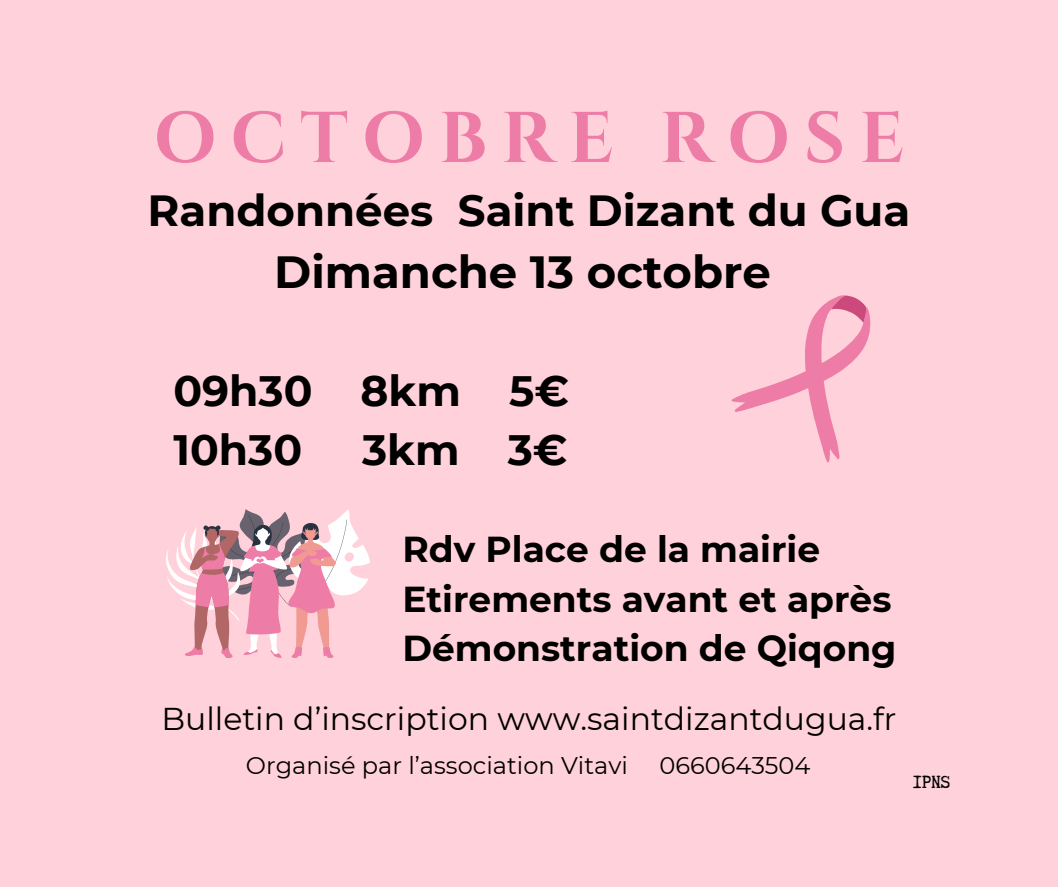
<style>
.page{position:relative;width:1058px;height:887px;background:#fff}
.page>*{position:absolute;margin:0;border:0;box-sizing:border-box;transform-origin:0 0}
.t1{font:700 71.55px "Cinzel";letter-spacing:.195em;color:#ed7ca7}
.t2{font:700 45px "Montserrat";color:#000}
.t3{font:700 43.5px "Montserrat";color:#000}
.t4{font:700 42.45px/58.5px "Montserrat";color:#000}
.t5{font:700 36px/49.5px "Montserrat";color:#000}
.t6{font:31.5px "Montserrat";color:#000}
.t7{font:24.15px "Montserrat";color:#000}
.t8{font:21px "Truetypewriter Polygl OTT";color:#000}
</style>
<div class="page">
<div style="left:0;top:0;width:1058px;height:886px;background:#ffd1da"></div>
<svg style="left:166px;top:509px;width:204px;height:149px"></svg>
<svg style="left:731px;top:295px;width:140px;height:168px"></svg>
<h1 class="t1" style="left:154px;top:92px;width:752px">OCTOBRE ROSE</h1>
<h2 class="t3" style="left:148px;top:184px;width:764px">Randonnées Saint Dizant du Gua</h2>
<h2 class="t2" style="left:274px;top:244px;width:498px">Dimanche 13 octobre</h2>
<p class="t4" style="left:173px;top:362px;width:397px">09h30 8km 5€<br>10h30</p>
<p class="t4" style="left:362px;top:420px;width:207px">3km 3€</p>
<h2 class="t5" style="left:402px;top:524px;width:495px">Rdv Place de la mairie<br>Etirements avant et après<br>Démonstration de Qiqong</h2>
<p class="t6" style="left:161px;top:699px;width:736px">Bulletin d’inscription www.saintdizantdugua.fr</p>
<h3 class="t7" style="left:246px;top:750px;width:383px">Organisé par l’association Vitavi</h3>
<h3 class="t7" style="left:659px;top:750px;width:152px">0660643504</h3>
<h4 class="t8" style="left:912px;top:770px;width:39px">IPNS</h4>
</div>
